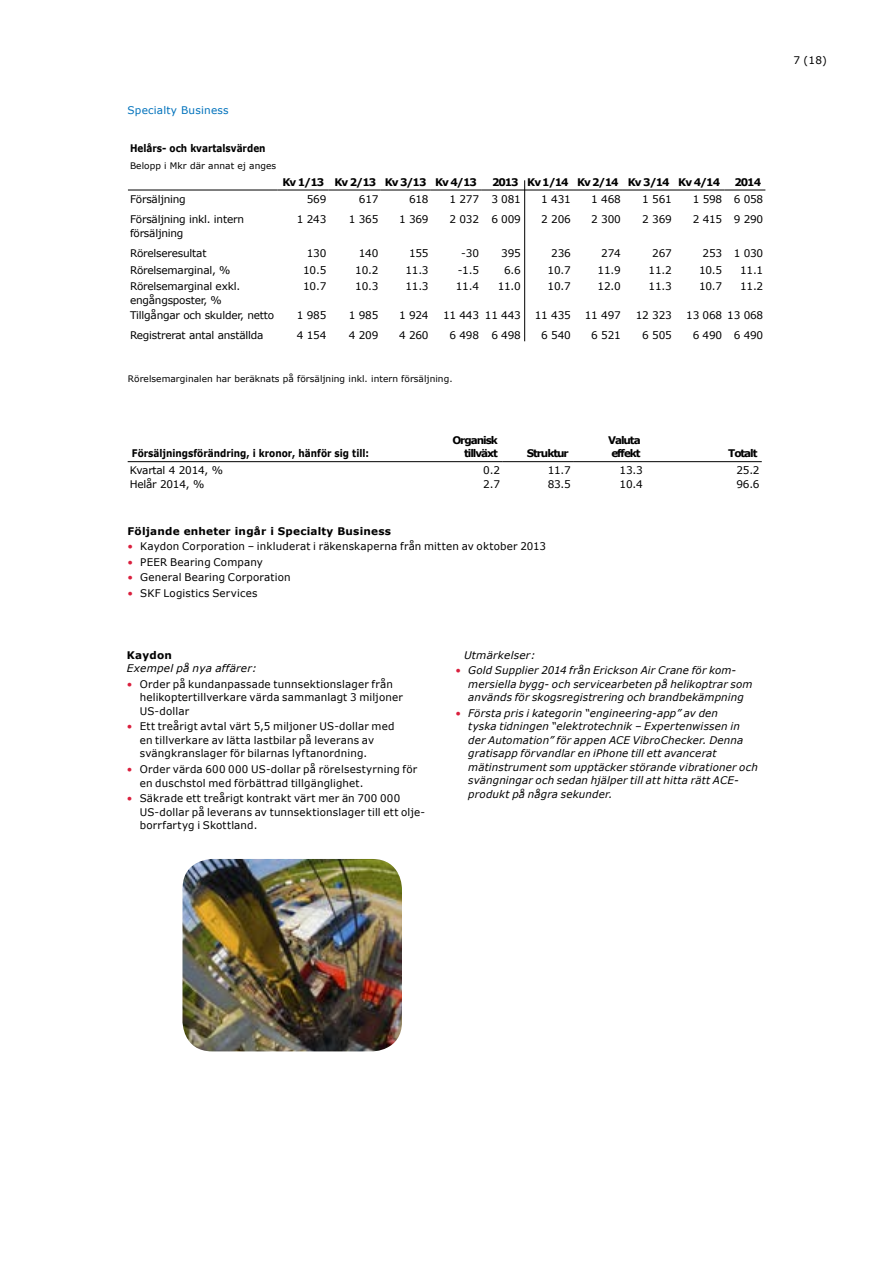
<style>
.page{position:relative;width:893px;height:1263px;background:#fff}
.page>*{position:absolute;margin:0;border:0;box-sizing:border-box;transform-origin:0 0}
.t1{font:10.5px/13.5px "Verdana";letter-spacing:.01em;color:#000}
.t2{font:italic 10.5px/13.5px "Verdana";letter-spacing:.015em;color:#000}
.t3{font:10.5px/13.5px "Verdana";letter-spacing:-.02em;color:#000}
.t4{font:700 10.5px/13.5px "Verdana";letter-spacing:-.1em;color:#000;text-align:right}
.t5{font:700 10.5px "Verdana";color:#000;scale:.85 1}
.t6{font:700 10.5px "Verdana";letter-spacing:.02em;color:#000}
.t7{font:10.5px "Verdana";letter-spacing:.02em;color:#0072bc}
.t8{font:700 10.5px "Verdana";color:#000}
.t9{font:9px "Verdana";letter-spacing:.005em;color:#000}
.s1{color:#da1f3d}
.s2{font-style:normal;color:#da1f3d}
</style>
<div class="page">
<img style="left:182px;top:859px;width:220px;height:192px">
<hr style="left:128px;top:190px;width:149px;height:1px;background:#000">
<hr style="left:277px;top:190px;width:51px;height:1px;background:#000">
<hr style="left:328px;top:190px;width:53px;height:1px;background:#000">
<hr style="left:381px;top:190px;width:50px;height:1px;background:#000">
<hr style="left:431px;top:190px;width:50px;height:1px;background:#000">
<hr style="left:481px;top:190px;width:42px;height:1px;background:#000">
<hr style="left:523px;top:190px;width:50px;height:1px;background:#000">
<hr style="left:573px;top:190px;width:50px;height:1px;background:#000">
<hr style="left:623px;top:190px;width:51px;height:1px;background:#000">
<hr style="left:674px;top:190px;width:50px;height:1px;background:#000">
<hr style="left:724px;top:190px;width:41px;height:1px;background:#000">
<hr style="left:524px;top:180px;width:1px;height:161px;background:#000">
<hr style="left:128px;top:461px;width:300px;height:1px;background:#000">
<hr style="left:428px;top:461px;width:74px;height:1px;background:#000">
<hr style="left:502px;top:461px;width:71px;height:1px;background:#000">
<hr style="left:573px;top:461px;width:72px;height:1px;background:#000">
<hr style="left:645px;top:461px;width:117px;height:1px;background:#000">
<p class="t7" style="left:128px;top:103px;width:103px">Specialty Business</p>
<p class="t5" style="left:130px;top:141px;width:161px">Helårs- och kvartalsvärden</p>
<p class="t9" style="left:130px;top:159px;width:148px">Belopp i Mkr där annat ej anges</p>
<p class="t4" style="left:282px;top:175px;width:196px">Kv 1/13 Kv 2/13 Kv 3/13 Kv 4/13</p>
<p class="t4" style="left:492px;top:175px;width:230px">2013 Kv 1/14 Kv 2/14 Kv 3/14 Kv 4/14</p>
<p class="t8" style="left:734px;top:174px;width:28px">2014</p>
<p class="t3" style="left:130px;top:192px;width:57px">Försäljning</p>
<p class="t1" style="left:307px;top:192px;width:21px">569</p>
<p class="t1" style="left:359px;top:192px;width:21px">617</p>
<p class="t1" style="left:409px;top:192px;width:21px">618</p>
<p class="t1" style="left:449px;top:192px;width:73px">1 277 3 081</p>
<p class="t1" style="left:541px;top:192px;width:31px">1 431</p>
<p class="t1" style="left:591px;top:192px;width:31px">1 468</p>
<p class="t1" style="left:642px;top:192px;width:31px">1 561</p>
<p class="t1" style="left:693px;top:192px;width:72px">1 598 6 058</p>
<p class="t3" style="left:130px;top:213px;width:115px">Försäljning inkl. intern försäljning</p>
<p class="t1" style="left:297px;top:213px;width:31px">1 243</p>
<p class="t1" style="left:349px;top:213px;width:31px">1 365</p>
<p class="t1" style="left:399px;top:213px;width:31px">1 369</p>
<p class="t1" style="left:449px;top:213px;width:73px">2 032 6 009</p>
<p class="t1" style="left:541px;top:213px;width:31px">2 206</p>
<p class="t1" style="left:591px;top:213px;width:31px">2 300</p>
<p class="t1" style="left:642px;top:213px;width:31px">2 369</p>
<p class="t1" style="left:693px;top:213px;width:72px">2 415 9 290</p>
<p class="t3" style="left:130px;top:246px;width:78px">Rörelseresultat</p>
<p class="t1" style="left:307px;top:246px;width:21px">130</p>
<p class="t1" style="left:359px;top:246px;width:21px">140</p>
<p class="t1" style="left:409px;top:246px;width:21px">155</p>
<p class="t1" style="left:461px;top:246px;width:19px">-30</p>
<p class="t1" style="left:501px;top:246px;width:21px">395</p>
<p class="t1" style="left:551px;top:246px;width:21px">236</p>
<p class="t1" style="left:601px;top:246px;width:21px">274</p>
<p class="t1" style="left:652px;top:246px;width:21px">267</p>
<p class="t1" style="left:703px;top:246px;width:62px">253 1 030</p>
<p class="t3" style="left:130px;top:263px;width:102px">Rörelsemarginal, %</p>
<p class="t1" style="left:303px;top:263px;width:25px">10.5</p>
<p class="t1" style="left:355px;top:263px;width:25px">10.2</p>
<p class="t1" style="left:405px;top:263px;width:25px">11.3</p>
<p class="t1" style="left:458px;top:263px;width:23px">-1.5</p>
<p class="t1" style="left:504px;top:263px;width:18px">6.6</p>
<p class="t1" style="left:548px;top:263px;width:25px">10.7</p>
<p class="t1" style="left:598px;top:263px;width:25px">11.9</p>
<p class="t1" style="left:649px;top:263px;width:25px">11.2</p>
<p class="t1" style="left:699px;top:263px;width:25px">10.5</p>
<p class="t1" style="left:740px;top:263px;width:25px">11.1</p>
<p class="t3" style="left:130px;top:280px;width:112px">Rörelsemarginal exkl. engångsposter, %</p>
<p class="t1" style="left:303px;top:280px;width:25px">10.7</p>
<p class="t1" style="left:355px;top:280px;width:25px">10.3</p>
<p class="t1" style="left:405px;top:280px;width:25px">11.3</p>
<p class="t1" style="left:456px;top:280px;width:25px">11.4</p>
<p class="t1" style="left:498px;top:280px;width:25px">11.0</p>
<p class="t1" style="left:548px;top:280px;width:25px">10.7</p>
<p class="t1" style="left:598px;top:280px;width:25px">12.0</p>
<p class="t1" style="left:649px;top:280px;width:25px">11.3</p>
<p class="t1" style="left:699px;top:280px;width:25px">10.7</p>
<p class="t1" style="left:740px;top:280px;width:25px">11.2</p>
<p class="t3" style="left:130px;top:308px;width:146px">Tillgångar och skulder, netto</p>
<p class="t1" style="left:297px;top:308px;width:31px">1 985</p>
<p class="t1" style="left:349px;top:308px;width:31px">1 985</p>
<p class="t1" style="left:399px;top:308px;width:31px">1 924</p>
<p class="t3" style="left:443px;top:308px;width:79px">11 443 11 443</p>
<p class="t1" style="left:535px;top:308px;width:38px">11 435</p>
<p class="t1" style="left:585px;top:308px;width:38px">11 497</p>
<p class="t1" style="left:636px;top:308px;width:38px">12 323</p>
<p class="t3" style="left:686px;top:308px;width:79px">13 068 13 068</p>
<p class="t3" style="left:130px;top:328px;width:135px">Registrerat antal anställda</p>
<p class="t1" style="left:297px;top:328px;width:31px">4 154</p>
<p class="t1" style="left:349px;top:328px;width:31px">4 209</p>
<p class="t1" style="left:399px;top:328px;width:31px">4 260</p>
<p class="t1" style="left:449px;top:328px;width:73px">6 498 6 498</p>
<p class="t1" style="left:541px;top:328px;width:31px">6 540</p>
<p class="t1" style="left:591px;top:328px;width:31px">6 521</p>
<p class="t1" style="left:642px;top:328px;width:31px">6 505</p>
<p class="t1" style="left:693px;top:328px;width:72px">6 490 6 490</p>
<p class="t9" style="left:128px;top:372px;width:326px">Rörelsemarginalen har beräknats på försäljning inkl. intern försäljning.</p>
<p class="t5" style="left:132px;top:446px;width:281px">Försäljningsförändring, i kronor, hänför sig till:</p>
<p class="t4" style="left:452px;top:433px;width:47px">Organisk tillväxt</p>
<p class="t4" style="left:527px;top:447px;width:44px">Struktur</p>
<p class="t4" style="left:608px;top:433px;width:34px;text-align:center">Valuta effekt</p>
<p class="t8" style="left:728px;top:446px;width:31px">Totalt</p>
<p class="t3" style="left:130px;top:463px;width:95px">Kvartal 4 2014, %</p>
<p class="t1" style="left:483px;top:463px;width:18px">0.2</p>
<p class="t1" style="left:548px;top:463px;width:25px">11.7</p>
<p class="t1" style="left:620px;top:463px;width:25px">13.3</p>
<p class="t1" style="left:736px;top:463px;width:25px">25.2</p>
<p class="t3" style="left:130px;top:477px;width:76px">Helår 2014, %</p>
<p class="t1" style="left:483px;top:477px;width:18px">2.7</p>
<p class="t1" style="left:548px;top:477px;width:25px">83.5</p>
<p class="t1" style="left:620px;top:477px;width:25px">10.4</p>
<p class="t1" style="left:736px;top:477px;width:25px">96.6</p>
<p class="t6" style="left:128px;top:523px;width:265px">Följande enheter ingår i Specialty Business</p>
<p class="t1" style="left:128px;top:539px;width:420px"><span class="s1">•</span> Kaydon Corporation – inkluderat i räkenskaperna från mitten av oktober 2013</p>
<p class="t1" style="left:128px;top:555px;width:137px"><span class="s1">•</span> PEER Bearing Company</p>
<p class="t1" style="left:128px;top:571px;width:165px"><span class="s1">•</span> General Bearing Corporation</p>
<p class="t1" style="left:128px;top:586px;width:132px"><span class="s1">•</span> SKF Logistics Services</p>
<p class="t8" style="left:127px;top:647px;width:47px">Kaydon</p>
<p class="t2" style="left:127px;top:661px;width:131px">Exempel på nya affärer:</p>
<p class="t1" style="left:140px;top:677px;width:265px;text-indent:-13px"><span class="s1">•</span> Order på kundanpassade tunnsektionslager från helikoptertillverkare värda sammanlagt 3 miljoner<br>US-dollar</p>
<p class="t1" style="left:140px;top:720px;width:256px;text-indent:-13px"><span class="s1">•</span> Ett treårigt avtal värt 5,5 miljoner US-dollar med en tillverkare av lätta lastbilar på leverans av svängkranslager för bilarnas lyftanordning.</p>
<p class="t1" style="left:140px;top:762px;width:279px;text-indent:-13px"><span class="s1">•</span> Order värda 600 000 US-dollar på rörelsestyrning för en duschstol med förbättrad tillgänglighet.</p>
<p class="t1" style="left:140px;top:791px;width:287px;text-indent:-13px"><span class="s1">•</span> Säkrade ett treårigt kontrakt värt mer än 700 000<br>US-dollar på leverans av tunnsektionslager till ett olje&shy;borrfartyg i Skottland.</p>
<p class="t2" style="left:464px;top:648px;width:73px">Utmärkelser:</p>
<p class="t2" style="left:468px;top:664px;width:286px;text-indent:-13px"><span class="s2">•</span> Gold Supplier 2014 från Erickson Air Crane för kom&shy;mersiella bygg- och servicearbeten på helikoptrar som används för skogsregistrering och brandbekämpning</p>
<p class="t2" style="left:468px;top:706px;width:291px;text-indent:-13px"><span class="s2">•</span> Första pris i kategorin “engineering-app” av den<br>tyska tidningen “elektrotechnik – Expertenwissen in der Automation” för appen ACE VibroChecker. Denna gratisapp förvandlar en iPhone till ett avancerat mätinstrument som upptäcker störande vibrationer och svängningar och sedan hjälper till att hitta rätt ACE&shy;produkt på några sekunder.</p>
<p class="t1" style="left:794px;top:53px;width:35px">7 (18)</p>
</div>
